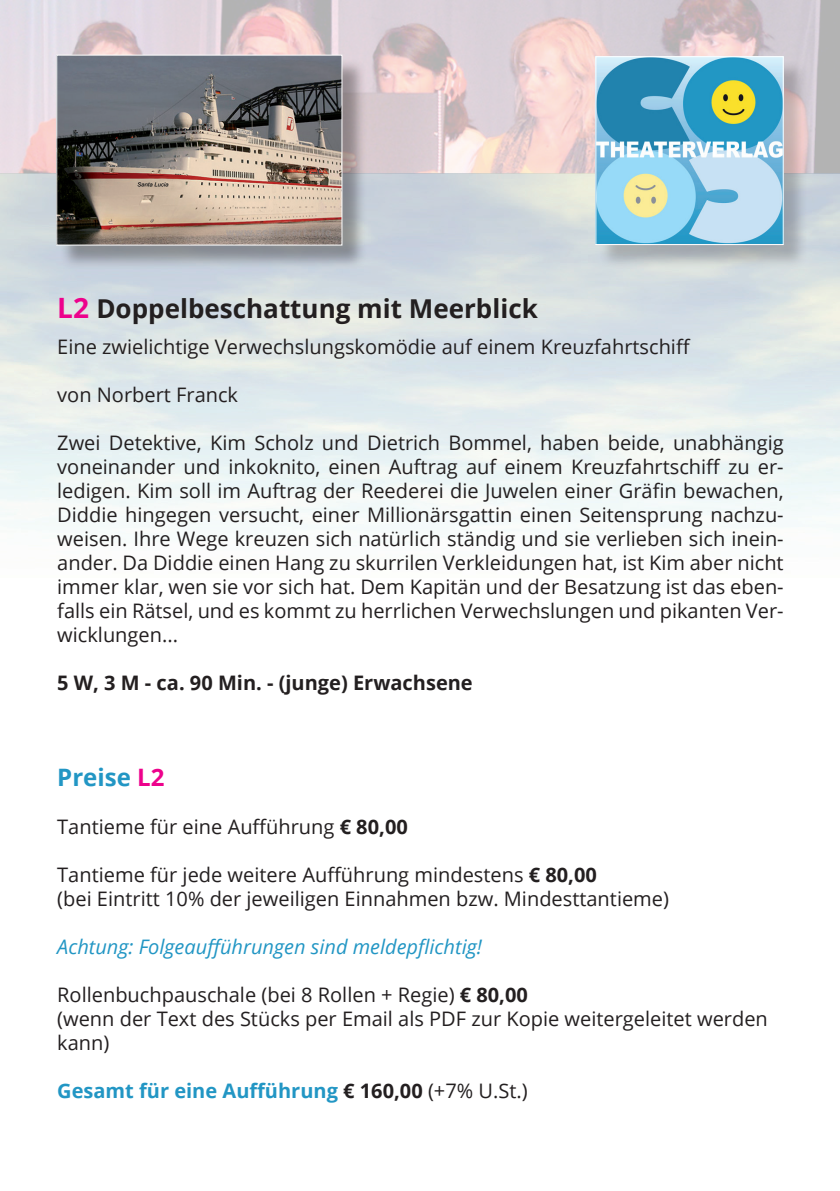
<style>
.page{position:relative;width:840px;height:1191px;background:#fff}
.page>*{position:absolute;margin:0;border:0;box-sizing:border-box;transform-origin:0 0}
.t1{font:700 26px "Open Sans";color:#231f20}
.t2{font:700 24px "Open Sans";color:#2296c4}
.t3{font:20px/24px "Open Sans";color:#231f20}
.t4{font:italic 20px "Open Sans";color:#2296c4}
.t5{font:700 20px "Open Sans";color:#2296c4}
.t6{font:700 20px "Open Sans";color:#231f20}
.s1{font-size:28px;color:#ed028c}
.s2{color:#ed028c}
.s3{font-weight:700}
.s4{color:#231f20}
.s5{font-weight:400;color:#231f20}
</style>
<div class="page">
<img style="left:0;top:0;width:839px;height:528px">
<div style="left:598px;top:59px;width:210px;height:211px;background:#231f20;opacity:.25"></div>
<img style="left:597px;top:58px;width:184px;height:185px">
<div style="left:595px;top:56px;width:188px;height:189px;border:1px solid #fff"></div>
<div style="left:59px;top:58px;width:308px;height:213px;background:#231f20;opacity:.4"></div>
<img style="left:58px;top:57px;width:282px;height:186px">
<div style="left:56px;top:55px;width:286px;height:190px;border:1px solid #fff"></div>
<h1 class="t1" style="left:57px;top:290px;width:482px"><span class="s1">L2</span> Doppelbeschattung mit Meerblick</h1>
<p class="t3" style="left:57px;top:334px;width:634px">Eine zwielichtige Verwechslungskomödie auf einem Kreuzfahrtschiff</p>
<p class="t3" style="left:57px;top:382px;width:182px">von Norbert Franck</p>
<p class="t3" style="left:57px;top:430px;width:727px;text-align:justify">Zwei Detektive, Kim Scholz und Dietrich Bommel, haben beide, unabhängig voneinander und inkoknito, einen Auftrag auf einem Kreuzfahrtschiff zu er&shy;ledigen. Kim soll im Auftrag der Reederei die Juwelen einer Gräfin bewachen, Diddie hingegen versucht, einer Millionärsgattin einen Seitensprung nachzu&shy;weisen. Ihre Wege kreuzen sich natürlich ständig und sie verlieben sich inein&shy;ander. Da Diddie einen Hang zu skurrilen Verkleidungen hat, ist Kim aber nicht immer klar, wen sie vor sich hat. Dem Kapitän und der Besatzung ist das eben&shy;falls ein Rätsel, und es kommt zu herrlichen Verwechslungen und pikanten Ver&shy;wicklungen...</p>
<p class="t6" style="left:57px;top:668px;width:417px">5 W, 3 M - ca. 90 Min. - (junge) Erwachsene</p>
<p class="t2" style="left:57px;top:760px;width:109px">Preise <span class="s2">L2</span></p>
<p class="t3" style="left:57px;top:814px;width:352px">Tantieme für eine Aufführung <span class="s3">€ 80,00</span></p>
<p class="t3" style="left:57px;top:862px;width:613px">Tantieme für jede weitere Aufführung mindestens <span class="s3">€ 80,00<br></span>(bei Eintritt 10% der jeweiligen Einnahmen bzw. Mindesttantieme)</p>
<p class="t4" style="left:57px;top:933px;width:426px">Achtung: Folgeaufführungen sind meldepflichtig!</p>
<p class="t3" style="left:57px;top:982px;width:711px">Rollenbuchpauschale (bei 8 Rollen + Regie) <span class="s3">€ 80,00<br></span>(wenn der Text des Stücks per Email als PDF zur Kopie weitergeleitet werden kann)</p>
<p class="t5" style="left:57px;top:1076px;width:471px">Gesamt für eine Aufführung <span class="s4">€ 160,00</span> <span class="s5">(+7% U.St.)</span></p>
</div>
